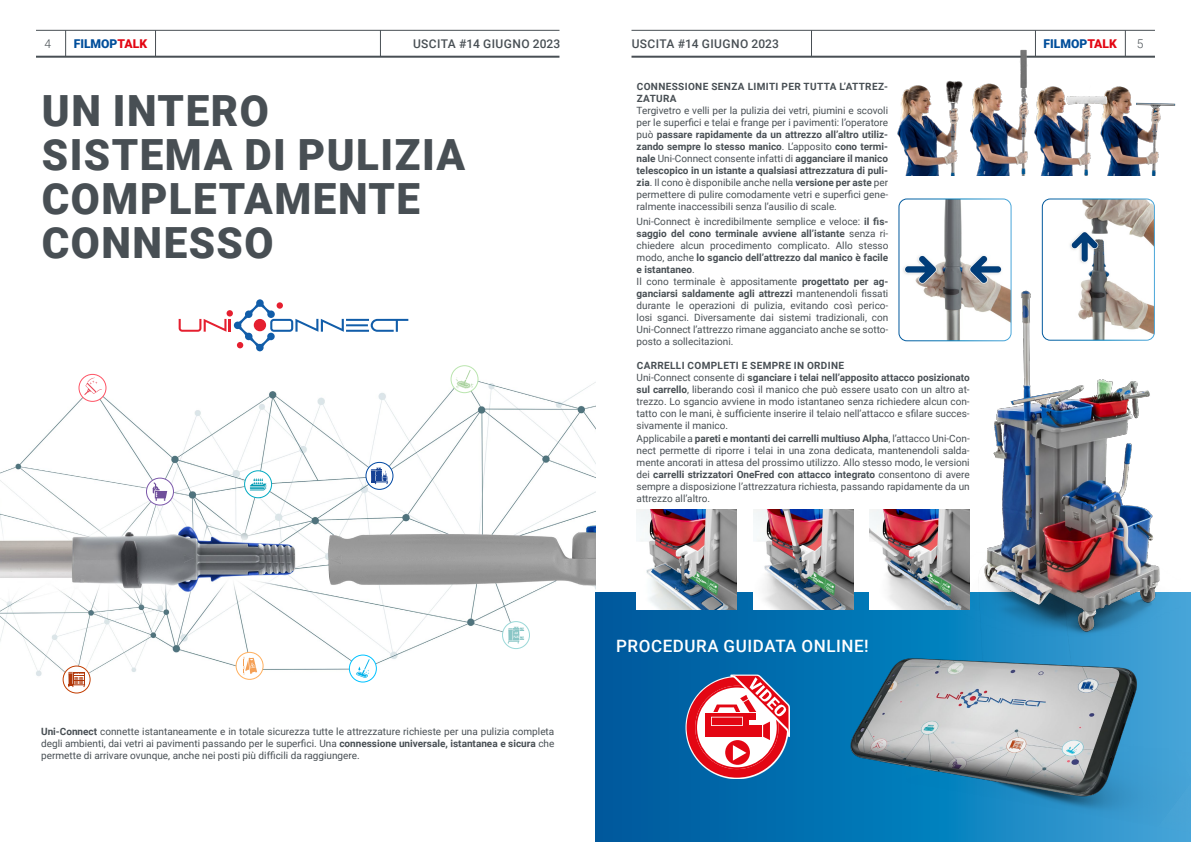
<style>
.page{position:relative;width:1191px;height:842px;background:#fff}
.page>*{position:absolute;margin:0;border:0;box-sizing:border-box;transform-origin:0 0}
.t1{font:900 43px/44px "Roboto";letter-spacing:.035em;color:#484f54}
.t2{font:500 17px "Roboto";letter-spacing:.035em;color:#fff}
.t3{font:900 12.1px "Roboto";color:#004e9b}
.t4{font:500 12px "Roboto";letter-spacing:.035em;color:#484f54}
.t5{font:300 12px "Roboto";color:#484f54}
.t6{font:10px/12px "Roboto";color:#484f54;text-align:justify}
.t7{font:700 10px/12px "Roboto";letter-spacing:.035em;color:#484f54}
.s1{color:#e30613}
.s2{font-weight:700}
</style>
<div class="page">
<img style="left:0;top:318px;width:595px;height:376px">
<hr style="left:346px;top:330px;width:23px;height:2px;background:#115da9">
<hr style="left:346px;top:324px;width:22px;height:2px;background:#115da9">
<hr style="left:346px;top:319px;width:23px;height:2px;background:#115da9">
<svg style="left:371px;top:319px;width:37px;height:13px"></svg>
<svg style="left:179px;top:299px;width:165px;height:52px"></svg>
<svg style="left:79px;top:374px;width:27px;height:27px"></svg>
<svg style="left:84px;top:377px;width:18px;height:18px"></svg>
<div style="left:79px;top:374px;width:27px;height:28px;border:1px solid #fe5465;border-radius:50%"></div>
<div style="left:236px;top:652px;width:27px;height:27px;background:#fff;border-radius:50%"></div>
<svg style="left:243px;top:657px;width:14px;height:18px"></svg>
<div style="left:236px;top:652px;width:27px;height:27px;border:1px solid #ffb05f;border-radius:50%"></div>
<svg style="left:63px;top:666px;width:27px;height:27px"></svg>
<svg style="left:68px;top:672px;width:17px;height:15px"></svg>
<div style="left:63px;top:666px;width:27px;height:27px;border:1px solid #c23e00;border-radius:50%"></div>
<svg style="left:146px;top:478px;width:27px;height:27px"></svg>
<svg style="left:153px;top:482px;width:14px;height:19px"></svg>
<div style="left:146px;top:478px;width:28px;height:27px;border:1px solid #7c58ab;border-radius:50%"></div>
<svg style="left:245px;top:471px;width:27px;height:27px"></svg>
<svg style="left:250px;top:478px;width:16px;height:12px"></svg>
<div style="left:244px;top:471px;width:28px;height:27px;border:1px solid #00aac2;border-radius:50%"></div>
<svg style="left:451px;top:366px;width:27px;height:27px"></svg>
<svg style="left:456px;top:370px;width:17px;height:18px"></svg>
<div style="left:451px;top:365px;width:27px;height:28px;border:1px solid #bae5ae;border-radius:50%"></div>
<svg style="left:502px;top:622px;width:27px;height:27px"></svg>
<svg style="left:508px;top:627px;width:16px;height:16px"></svg>
<div style="left:502px;top:621px;width:27px;height:28px;border:1px solid #9ad8d8;border-radius:50%"></div>
<svg style="left:366px;top:462px;width:27px;height:27px"></svg>
<svg style="left:371px;top:468px;width:17px;height:16px"></svg>
<div style="left:366px;top:462px;width:27px;height:27px;border:1px solid #0048a3;border-radius:50%"></div>
<svg style="left:349px;top:655px;width:27px;height:27px"></svg>
<div style="left:353px;top:659px;width:19px;height:19px;background:#fff"></div>
<svg style="left:356px;top:659px;width:14px;height:19px"></svg>
<div style="left:349px;top:655px;width:27px;height:27px;border:1px solid #00c2ff;border-radius:50%"></div>
<div style="left:595px;top:592px;width:596px;height:250px;background:#0060a2"></div>
<img style="left:960px;top:288px;width:195px;height:271px">
<img style="left:636px;top:510px;width:100px;height:100px">
<img style="left:753px;top:510px;width:100px;height:100px">
<img style="left:869px;top:510px;width:100px;height:49px">
<img style="left:780px;top:559px;width:411px;height:283px">
<hr style="left:631px;top:56px;width:524px;height:2px;background:#484f54">
<hr style="left:36px;top:56px;width:523px;height:2px;background:#484f54">
<hr style="left:631px;top:30px;width:524px;height:1px;background:#484f54">
<hr style="left:36px;top:30px;width:523px;height:1px;background:#484f54">
<svg style="left:1035px;top:31px;width:1px;height:15px"></svg>
<svg style="left:811px;top:31px;width:1px;height:25px"></svg>
<svg style="left:155px;top:31px;width:1px;height:25px"></svg>
<svg style="left:380px;top:31px;width:1px;height:25px"></svg>
<svg style="left:1125px;top:30px;width:1px;height:26px"></svg>
<svg style="left:65px;top:30px;width:1px;height:26px"></svg>
<svg style="left:685px;top:675px;width:104px;height:104px"></svg>
<div style="left:686px;top:677px;width:101px;height:101px;background:#e30613;border-radius:50%"></div>
<svg style="left:695px;top:676px;width:93px;height:93px"></svg>
<img style="left:900px;top:199px;width:111px;height:142px">
<div style="left:898px;top:199px;width:113px;height:142px;border:1px solid #fff;border-radius:8px"></div>
<img style="left:1042px;top:199px;width:112px;height:141px">
<div style="left:1042px;top:199px;width:112px;height:141px;border:1px solid #fff;border-radius:8px"></div>
<img style="left:954px;top:46px;width:98px;height:130px">
<img style="left:1114px;top:86px;width:62px;height:90px">
<img style="left:897px;top:76px;width:69px;height:100px">
<img style="left:1030px;top:78px;width:84px;height:98px">
<p class="t5" style="left:45px;top:35px;width:8px">4</p>
<p class="t3" style="left:74px;top:35px;width:75px">FILMOP<span class="s1">TALK</span></p>
<p class="t4" style="left:413px;top:35px;width:149px">USCITA #14 GIUGNO 2023</p>
<p class="t4" style="left:631px;top:35px;width:149px">USCITA #14 GIUGNO 2023</p>
<p class="t3" style="left:1043px;top:35px;width:75px">FILMOP<span class="s1">TALK</span></p>
<p class="t5" style="left:1137px;top:35px;width:8px">5</p>
<h1 class="t1" style="left:42px;top:87px;width:425px">UN INTERO<br>SISTEMA DI PULIZIA<br>COMPLETAMENTE<br>CONNESSO</h1>
<p class="t6" style="left:41px;top:725px;width:515px"><span class="s2">Uni-Connect</span> connette istantaneamente e in totale sicurezza tutte le attrezzature richieste per una pulizia completa degli ambienti, dai vetri ai pavimenti passando per le superfici. Una <span class="s2">connessione universale, istantanea e sicura</span> che permette di arrivare ovunque, anche nei posti più difficili da raggiungere.</p>
<p class="t7" style="left:637px;top:80px;width:253px">CONNESSIONE SENZA LIMITI PER TUTTA L’ATTREZ-<br>ZATURA</p>
<p class="t6" style="left:636px;top:104px;width:253px">Tergivetro e velli per la pulizia dei vetri, piumini e scovoli per le superfici e telai e frange per i pavimenti: l’operatore può <span class="s2">passare rapidamente da un attrezzo all’altro utiliz&shy;zando sempre lo stesso manico</span>. L’apposito <span class="s2">cono termi&shy;nale</span> Uni-Connect consente infatti di <span class="s2">agganciare il manico telescopico in un istante a qualsiasi attrezzatura di puli&shy;zia</span>. Il cono è disponibile anche nella <span class="s2">versione per aste</span> per permettere di pulire comodamente vetri e superfici gene&shy;ralmente inaccessibili senza l’ausilio di scale.</p>
<p class="t6" style="left:636px;top:215px;width:253px;text-align:left">Uni-Connect è incredibilmente semplice e veloce: <span class="s2">il fis&shy;saggio del cono terminale avviene all’istante</span> senza ri&shy;chiedere alcun procedimento complicato. Allo stesso modo, anche <span class="s2">lo sgancio dell’attrezzo dal manico è facile e istantaneo</span>.<br>Il cono terminale è appositamente <span class="s2">progettato per ag&shy;ganciarsi saldamente agli attrezzi</span> mantenendoli fissati durante le operazioni di pulizia, evitando così perico&shy;losi sganci. Diversamente dai sistemi tradizionali, con Uni-Connect l’attrezzo rimane agganciato anche se sotto&shy;posto a sollecitazioni.</p>
<p class="t6" style="left:636px;top:360px;width:335px;text-align:left"><span class="s2">CARRELLI COMPLETI E SEMPRE IN ORDINE<br></span>Uni-Connect consente di <span class="s2">sganciare i telai nell’apposito attacco posizionato sul carrello</span>, liberando così il manico che può essere usato con un altro at&shy;trezzo. Lo sgancio avviene in modo istantaneo senza richiedere alcun con&shy;tatto con le mani, è sufficiente inserire il telaio nell’attacco e sfilare succes&shy;sivamente il manico.<br>Applicabile a <span class="s2">pareti e montanti dei carrelli multiuso Alpha</span>, l’attacco Uni-Con&shy;nect permette di riporre i telai in una zona dedicata, mantenendoli salda&shy;mente ancorati in attesa del prossimo utilizzo. Allo stesso modo, le versioni dei <span class="s2">carrelli strizzatori OneFred con attacco integrato</span> consentono di avere sempre a disposizione l’attrezzatura richiesta, passando rapidamente da un attrezzo all’altro.</p>
<h2 class="t2" style="left:616px;top:634px;width:254px">PROCEDURA GUIDATA ONLINE!</h2>
</div>
